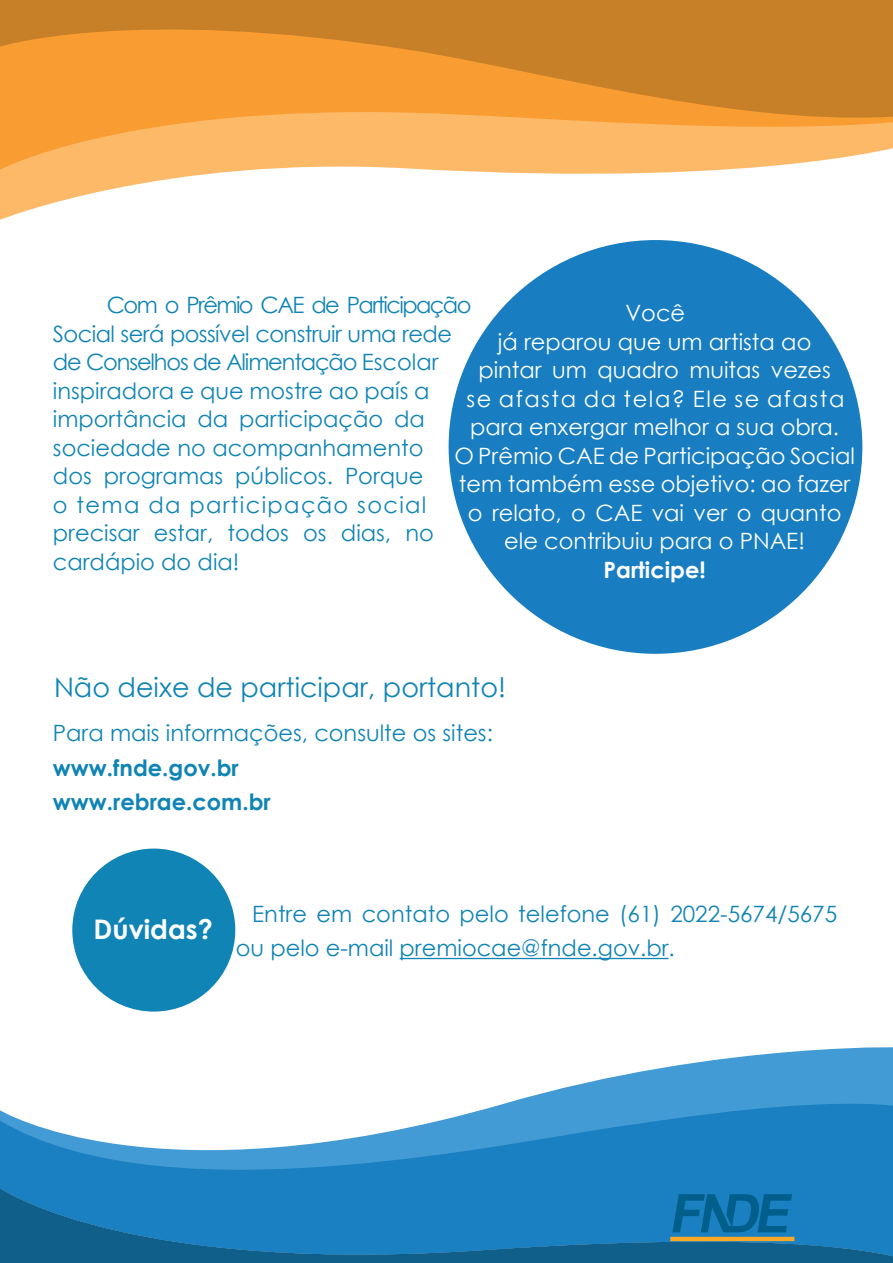
<style>
.page{position:relative;width:893px;height:1263px;background:#fff}
.page>*{position:absolute;margin:0;border:0;box-sizing:border-box;transform-origin:0 0}
.t1{font:27px "Century Gothic";color:#0f84b5}
.t2{font:700 27px "Century Gothic";color:#fff}
.t3{font:22.5px/28.5px "Century Gothic";color:#0f84b5}
.t4{font:22.5px/28.5px "Century Gothic";color:#fff;text-align:center}
.t5{font:700 22.5px/34.5px "Century Gothic";color:#0f84b5}
.t6{font:700 22.5px "Century Gothic";color:#fff}
</style>
<div class="page">
<svg style="left:559px;top:1047px;width:334px;height:42px;fill:#439bd5"></svg>
<svg style="left:0;top:1089px;width:893px;height:99px"></svg>
<svg style="left:0;top:1188px;width:893px;height:75px;background:#1776b0"></svg>
<div style="left:0;top:0;width:893px;height:139px;background:#c78028"></div>
<svg style="left:0;top:29px;width:703px;height:76px;fill:#f99d33"></svg>
<svg style="left:0;top:105px;width:893px;height:115px"></svg>
<svg style="left:670px;top:1194px;width:124px;height:47px;background:#24759d"></svg>
<div style="left:449px;top:240px;width:413px;height:414px;background:#187ec1;border-radius:50%"></div>
<div style="left:72px;top:848px;width:163px;height:163px;background:#0f84b5;border-radius:50%"></div>
<hr style="left:400px;top:958px;width:268px;height:1px;background:#0f84b5">
<p class="t3" style="left:53px;top:290px;width:420px;text-indent:54px">Com o Prêmio CAE de Participação<br>Social será possível construir uma rede de Conselhos de Alimentação Escolar inspiradora e que mostre ao país a importância da participação da sociedade no acompanhamento<br>dos programas públicos. Porque<br>o tema da participação social precisar estar, todos os dias, no cardápio do dia!</p>
<p class="t4" style="left:454px;top:298px;width:402px">Você<br>já reparou que um artista ao<br>pintar um quadro muitas vezes<br>se afasta da tela? Ele se afasta para enxergar melhor a sua obra.<br>O Prêmio CAE de Participação Social tem também esse objetivo: ao fazer o relato, o CAE vai ver o quanto ele contribuiu para o PNAE!</p>
<p class="t6" style="left:604px;top:552px;width:104px">Participe!</p>
<p class="t1" style="left:54px;top:668px;width:453px">Não deixe de participar, portanto!</p>
<p class="t3" style="left:53px;top:718px;width:441px">Para mais informações, consulte os sites:</p>
<p class="t5" style="left:53px;top:749px;width:219px">www.fnde.gov.br www.rebrae.com.br</p>
<p class="t2" style="left:94px;top:909px;width:121px">Dúvidas?</p>
<p class="t3" style="left:236px;top:896px;width:603px;line-height:34.5px;text-indent:16px">Entre em contato pelo telefone (61) 2022-5674/5675 ou pelo e-mail premiocae@fnde.gov.br.</p>
</div>
